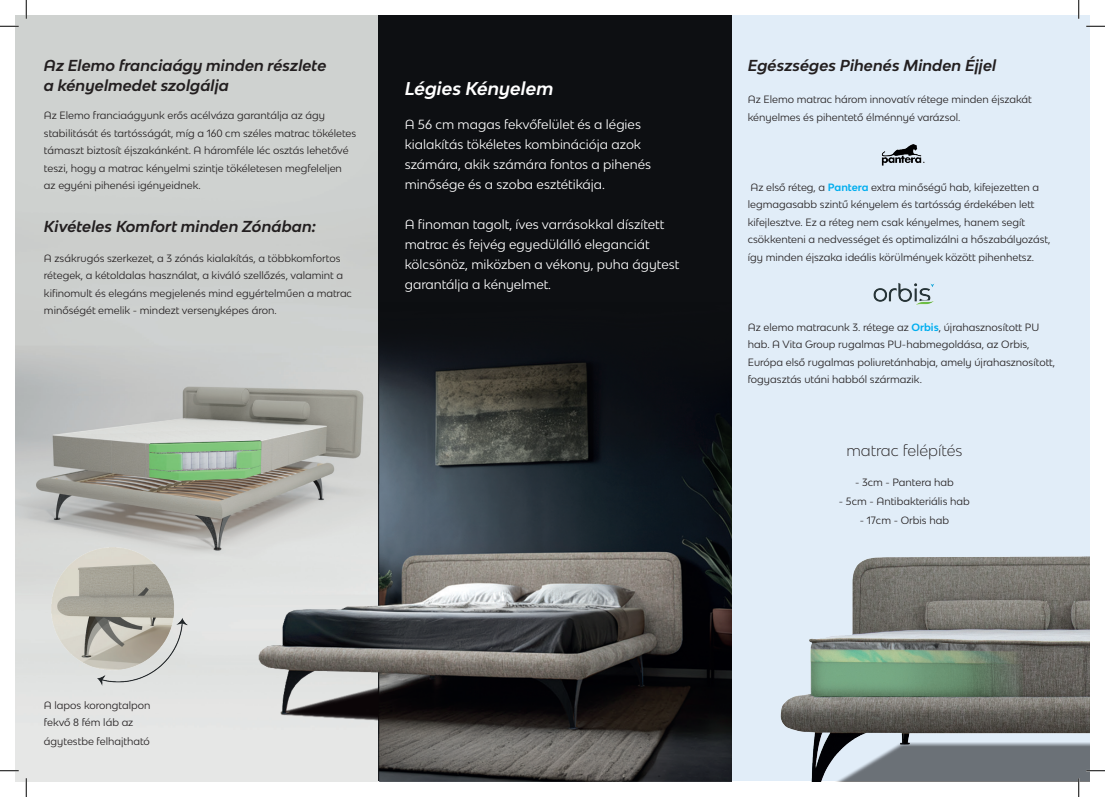
<style>
.page{position:relative;width:1105px;height:797px;background:#fff}
.page>*{position:absolute;margin:0;border:0;box-sizing:border-box;transform-origin:0 0}
.t1{font:italic 700 17.5px "Bw Modelica SS01";color:#fff}
.t2{font:italic 700 15px/20px "Bw Modelica SS01";color:#231f20}
.t3{font:300 15px "Bw Modelica SS01";color:#231f20}
.t4{font:12.5px/20px "Bw Modelica SS01";color:#fff}
.t5{font:10px/17.5px "Bw Modelica SS01";color:#231f20}
.s1{font-weight:700;color:#00aeef}
</style>
<div class="page">
<div style="left:377px;top:16px;width:355px;height:764px;background:#0d0f12"></div>
<img style="left:16px;top:16px;width:361px;height:765px">
<img style="left:231px;top:303px;width:501px;height:478px">
<img style="left:52px;top:547px;width:136px;height:138px">
<div style="left:732px;top:16px;width:357px;height:764px;background:#e1edf8"></div>
<img style="left:732px;top:556px;width:357px;height:225px">
<img style="left:881px;top:144px;width:44px;height:22px">
<img style="left:873px;top:283px;width:62px;height:22px">
<svg style="left:0;top:25px;width:19px;height:2px"></svg>
<svg style="left:1086px;top:25px;width:19px;height:2px"></svg>
<svg style="left:0;top:770px;width:19px;height:1px"></svg>
<svg style="left:1086px;top:770px;width:19px;height:1px"></svg>
<svg style="left:25px;top:0;width:2px;height:19px"></svg>
<svg style="left:25px;top:778px;width:2px;height:19px"></svg>
<svg style="left:1078px;top:0;width:1px;height:19px"></svg>
<svg style="left:1078px;top:778px;width:1px;height:19px"></svg>
<h2 class="t2" style="left:44px;top:55px;width:284px">Az Elemo franciaágy minden részlete a kényelmedet szolgálja</h2>
<p class="t5" style="left:44px;top:106px;width:314px">Az Elemo franciaágyunk erős acélváza garantálja az ágy stabilitását és tartósságát, míg a 160 cm széles matrac tökéletes támaszt biztosít éjszakánként. A háromféle léc osztás lehetővé teszi, hogy a matrac kényelmi szintje tökéletesen megfeleljen<br>az egyéni pihenési igényeidnek.</p>
<h2 class="t2" style="left:44px;top:216px;width:274px">Kivételes Komfort minden Zónában:</h2>
<p class="t5" style="left:44px;top:249px;width:310px">A zsákrugós szerkezet, a 3 zónás kialakítás, a többkomfortos rétegek, a kétoldalas használat, a kiváló szellőzés, valamint a kifinomult és elegáns megjelenés mind egyértelműen a matrac minőségét emelik - mindezt versenyképes áron.</p>
<h1 class="t1" style="left:405px;top:77px;width:150px">Légies Kényelem</h1>
<p class="t4" style="left:405px;top:114px;width:248px">A 56 cm magas fekvőfelület és a légies kialakítás tökéletes kombinációja azok számára, akik számára fontos a pihenés minősége és a szoba esztétikája.</p>
<p class="t4" style="left:405px;top:214px;width:276px">A finoman tagolt, íves varrásokkal díszített matrac és fejvég egyedülálló eleganciát kölcsönöz, miközben a vékony, puha ágytest garantálja a kényelmet.</p>
<h2 class="t2" style="left:748px;top:55px;width:250px">Egészséges Pihenés Minden Éjjel</h2>
<p class="t5" style="left:748px;top:90px;width:286px">Az Elemo matrac három innovatív rétege minden éjszakát kényelmes és pihentető élménnyé varázsol.</p>
<p class="t5" style="left:748px;top:178px;width:304px">Az első réteg, a <span class="s1">Pantera</span> extra minőségű hab, kifejezetten a legmagasabb szintű kényelem és tartósság érdekében lett kifejlesztve. Ez a réteg nem csak kényelmes, hanem segít csökkenteni a nedvességet és optimalizálni a hőszabályozást, így minden éjszaka ideális körülmények között pihenhetsz.</p>
<p class="t5" style="left:748px;top:318px;width:309px">Az elemo matracunk 3. rétege az <span class="s1">Orbis</span>, újrahasznosított PU hab. A Vita Group rugalmas PU-habmegoldása, az Orbis, Európa első rugalmas poliuretánhabja, amely újrahasznosított, fogyasztás utáni habból származik.</p>
<h2 class="t3" style="left:846px;top:440px;width:118px">matrac felépítés</h2>
<p class="t5" style="left:855px;top:473px;width:100px">- 3cm - Pantera hab</p>
<p class="t5" style="left:839px;top:492px;width:132px">- 5cm - Antibakteriális hab</p>
<p class="t5" style="left:860px;top:511px;width:91px">- 17cm - Orbis hab</p>
<p class="t5" style="left:44px;top:696px;width:108px">A lapos korongtalpon fekvő 8 fém láb az</p>
<p class="t5" style="left:44px;top:732px;width:108px">ágytestbe felhajtható</p>
</div>
